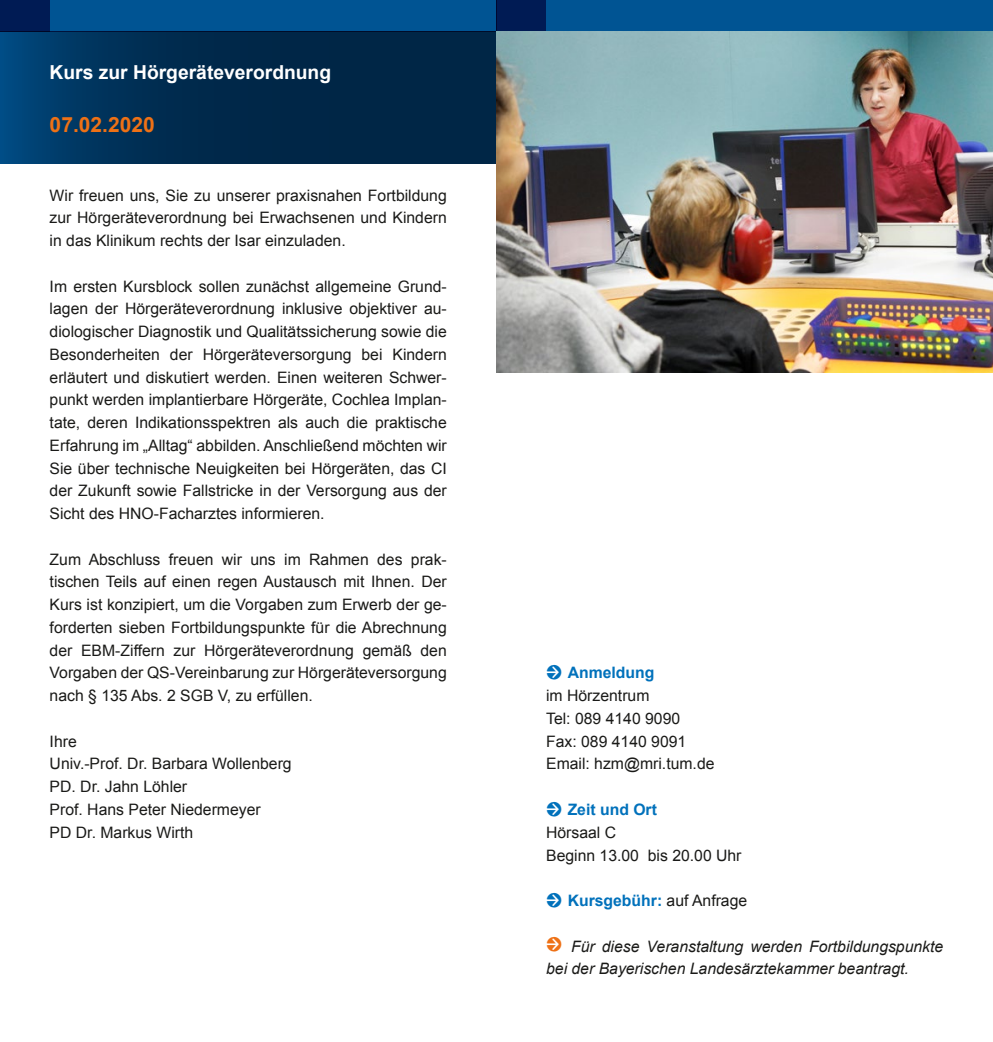
<style>
.page{position:relative;width:993px;height:1042px;background:#fff}
.page>*{position:absolute;margin:0;border:0;box-sizing:border-box;transform-origin:0 0}
.t1{font:700 21px "Arial";color:#ee7116}
.t2{font:700 19.25px "Arial";color:#fff}
.t3{font:15.75px/22.8px "Arial";color:#1a1a18;text-align:justify}
.t4{font:italic 15.75px/22.8px "Arial";color:#1a1a18}
.t5{font:700 15.75px "Arial";color:#0071bb}
.s1{font-family:"Unit Rounded OT";font-size:22.75px;color:#0071bb}
.s2{font-weight:700;color:#0071bb}
.s3{font-family:"Unit Rounded OT";font-weight:400;font-size:22.75px}
.s4{font-weight:400;color:#1a1a18}
.s5{font-family:"Unit Rounded OT";font-style:normal;font-size:22.75px;color:#ee7116}
</style>
<div class="page">
<svg style="left:0;top:32px;width:496px;height:131px;background:#002d52"></svg>
<div style="left:0;top:0;width:496px;height:32px;background:#005493"></div>
<div style="left:496px;top:0;width:496px;height:32px;background:#005493"></div>
<div style="left:0;top:0;width:50px;height:32px;background:#001b54"></div>
<div style="left:496px;top:0;width:50px;height:32px;background:#001b54"></div>
<img style="left:496px;top:31px;width:496px;height:341px">
<p class="t2" style="left:50px;top:60px;width:283px">Kurs zur Hörgeräteverordnung</p>
<h1 class="t1" style="left:50px;top:111px;width:107px">07.02.2020</h1>
<p class="t3" style="left:50px;top:184px;width:398px">Wir freuen uns, Sie zu unserer praxisnahen Fortbildung zur Hörgeräteverordnung bei Erwachsenen und Kindern in das Klinikum rechts der Isar einzuladen.</p>
<p class="t3" style="left:50px;top:275px;width:398px">Im ersten Kursblock sollen zunächst allgemeine Grund&shy;lagen der Hörgeräteverordnung inklusive objektiver au&shy;diologischer Diagnostik und Qualitätssicherung sowie die Besonderheiten der Hörgeräteversorgung bei Kindern erläutert und diskutiert werden. Einen weiteren Schwer&shy;punkt werden implantierbare Hörgeräte, Cochlea Implan&shy;tate, deren Indikationsspektren als auch die praktische Erfahrung im „Alltag“ abbilden. Anschließend möchten wir Sie über technische Neuigkeiten bei Hörgeräten, das CI der Zukunft sowie Fallstricke in der Versorgung aus der Sicht des HNO-Facharztes informieren.</p>
<p class="t3" style="left:50px;top:548px;width:398px">Zum Abschluss freuen wir uns im Rahmen des prak&shy;tischen Teils auf einen regen Austausch mit Ihnen. Der Kurs ist konzipiert, um die Vorgaben zum Erwerb der ge&shy;forderten sieben Fortbildungspunkte für die Abrechnung der EBM-Ziffern zur Hörgeräteverordnung gemäß den Vorgaben der QS-Vereinbarung zur Hörgeräteversorgung nach § 135 Abs. 2 SGB V, zu erfüllen.</p>
<p class="t3" style="left:50px;top:730px;width:243px;text-align:left">Ihre<br>Univ.-Prof. Dr. Barbara Wollenberg<br>PD. Dr. Jahn Löhler<br>Prof. Hans Peter Niedermeyer<br>PD Dr. Markus Wirth</p>
<p class="t3" style="left:546px;top:662px;width:170px;text-align:left"><span class="s1">→</span> <span class="s2">Anmeldung<br></span>im Hörzentrum<br>Tel: 089 4140 9090<br>Fax: 089 4140 9091<br>Email: hzm@mri.tum.de</p>
<p class="t3" style="left:546px;top:798px;width:197px;text-align:left"><span class="s1">→</span> <span class="s2">Zeit und Ort<br></span>Hörsaal C<br>Beginn 13.00 bis 20.00 Uhr</p>
<p class="t5" style="left:546px;top:890px;width:202px"><span class="s3">→</span> Kursgebühr: <span class="s4">auf Anfrage</span></p>
<p class="t4" style="left:546px;top:935px;width:398px"><span class="s5">→</span> Für diese Veranstaltung werden Fortbildungspunkte bei der Bayerischen Landesärztekammer beantragt.</p>
</div>
